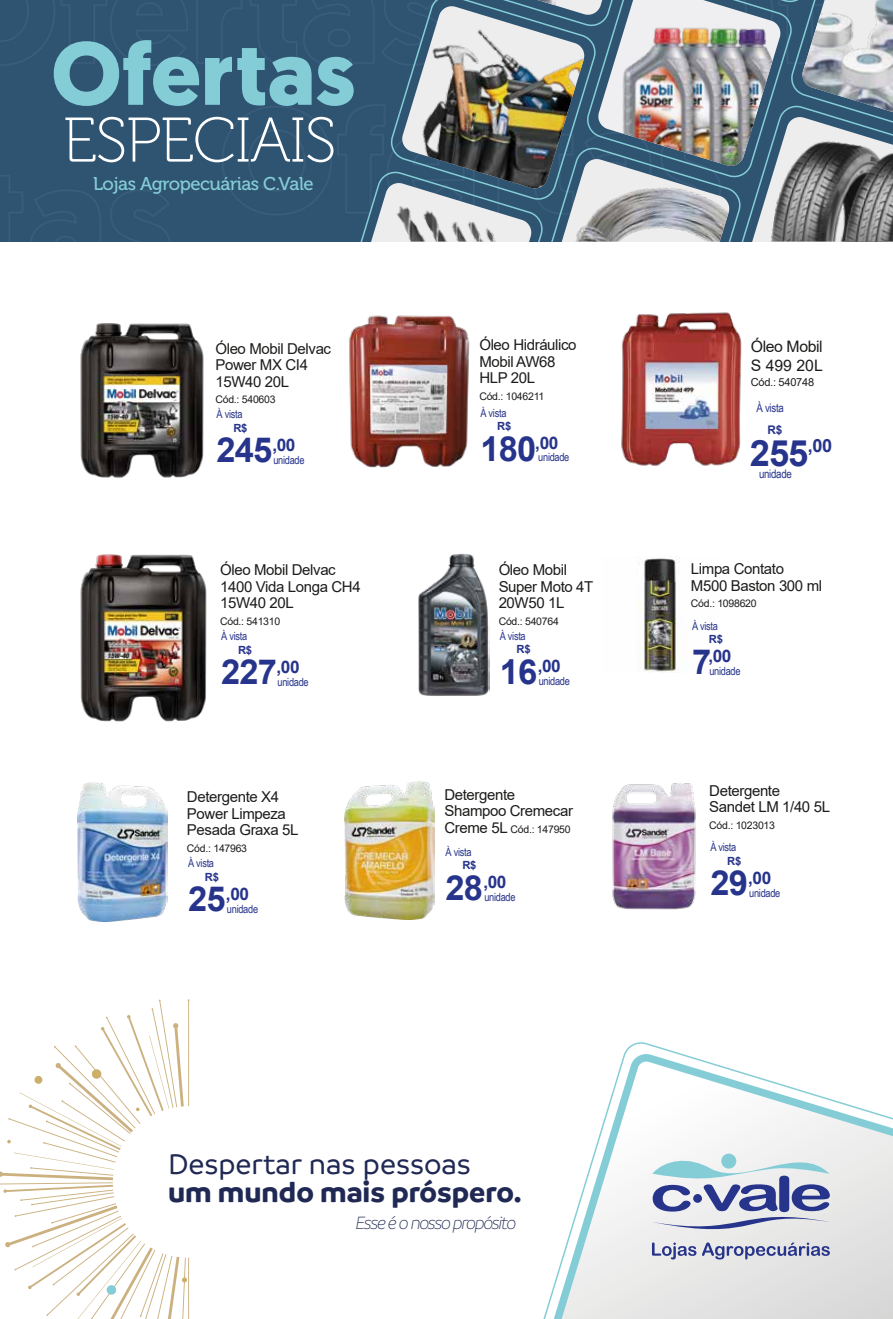
<style>
.page{position:relative;width:893px;height:1319px;background:#fff}
.page>*{position:absolute;margin:0;border:0;box-sizing:border-box;transform-origin:0 0}
.t1{font:700 89.1px "Geomanist";color:#85cdd6}
.t2{font:62.85px "Museo 100";letter-spacing:-.025em;color:#fff}
.t3{font:700 36.3px "Arial";color:#27348b}
.t4{font:700 34.5px "Arial";letter-spacing:-.025em;color:#27348b}
.t5{font:700 30.45px "Branding";color:#202954}
.t6{font:500 30.45px "Branding";color:#202954}
.t7{font:italic 300 19.05px "Branding";letter-spacing:-.08em;color:#202954}
.t8{font:18.45px "Museo 500";letter-spacing:-.025em;color:#85cdd6}
.t9{font:700 17.25px "Arial";letter-spacing:-.025em;color:#27348b}
.t10{font:15.75px/18.9px "Arial";letter-spacing:-.025em;color:#1c1c1b}
.t11{font:15px/16.5px "Arial";letter-spacing:-.025em;color:#1c1c1b}
.t12{font:11.85px "Arial Narrow";letter-spacing:-.025em;color:#27348b}
.t13{font:700 11.85px "Arial";color:#27348b}
.t14{font:11.25px "Arial Narrow";letter-spacing:-.025em;color:#27348b}
.t15{font:700 11.25px "Arial";color:#27348b}
.t16{font:11.1px "Arial";letter-spacing:-.025em;color:#1c1c1b}
.t17{font:10.5px "Arial";letter-spacing:-.025em;color:#1c1c1b}
.s1{font-size:34.5px}
.s2{font-size:15px}
</style>
<div class="page">
<div style="left:0;top:0;width:337px;height:241px;background:#2e5472"></div>
<img style="left:337px;top:0;width:556px;height:241px">
<img style="left:371px;top:190px;width:160px;height:51px">
<img style="left:637px;top:556px;width:43px;height:116px">
<svg style="left:543px;top:1042px;width:350px;height:276px"></svg>
<svg style="left:652px;top:1142px;width:178px;height:117px"></svg>
<svg style="left:0;top:999px;width:189px;height:319px"></svg>
<svg style="left:107px;top:1284px;width:9px;height:10px"></svg>
<div style="left:92px;top:1069px;width:9px;height:9px;background:#ccaf6b;border-radius:50%"></div>
<svg style="left:182px;top:1277px;width:5px;height:5px"></svg>
<div style="left:35px;top:1075px;width:7px;height:8px;background:#ccaf6b;border-radius:50%"></div>
<svg style="left:7px;top:1139px;width:4px;height:4px"></svg>
<img style="left:621px;top:312px;width:121px;height:154px">
<img style="left:80px;top:323px;width:124px;height:155px">
<img style="left:418px;top:553px;width:72px;height:143px">
<img style="left:78px;top:782px;width:89px;height:138px">
<img style="left:345px;top:781px;width:89px;height:138px">
<img style="left:612px;top:783px;width:84px;height:127px">
<img style="left:80px;top:554px;width:127px;height:168px">
<img style="left:349px;top:315px;width:121px;height:153px">
<h1 class="t1" style="left:51px;top:14px;width:305px">Ofertas</h1>
<h2 class="t2" style="left:63px;top:107px;width:275px">ESPECIAIS</h2>
<p class="t8" style="left:93px;top:174px;width:222px">Lojas Agropecuárias C.Vale</p>
<p class="t11" style="left:215px;top:340px;width:117px">Óleo Mobil Delvac<br>Power MX CI4<br>15W40 20L</p>
<p class="t17" style="left:215px;top:392px;width:62px">Cód.: 540603</p>
<p class="t11" style="left:479px;top:336px;width:99px">Óleo Hidráulico<br>Mobil AW68<br>HLP 20L</p>
<p class="t17" style="left:479px;top:388px;width:66px">Cód.: 1046211</p>
<p class="t14" style="left:217px;top:406px;width:27px">À vista</p>
<p class="t14" style="left:480px;top:404px;width:27px">À vista</p>
<p class="t15" style="left:233px;top:420px;width:16px">R$</p>
<p class="t15" style="left:497px;top:418px;width:16px">R$</p>
<h3 class="t4" style="left:217px;top:426px;width:81px">245<sup>,00</sup></h3>
<p class="t14" style="left:273px;top:451px;width:33px">unidade</p>
<h3 class="t4" style="left:480px;top:424px;width:79px">180<sup>,00</sup></h3>
<p class="t14" style="left:538px;top:448px;width:33px">unidade</p>
<p class="t11" style="left:220px;top:561px;width:142px">Óleo Mobil Delvac<br>1400 Vida Longa CH4<br>15W40 20L</p>
<p class="t17" style="left:220px;top:613px;width:62px">Cód.: 541310</p>
<p class="t11" style="left:499px;top:561px;width:96px">Óleo Mobil<br>Super Moto 4T<br>20W50 1L</p>
<p class="t17" style="left:499px;top:613px;width:62px">Cód.: 540764</p>
<p class="t14" style="left:221px;top:628px;width:27px">À vista</p>
<p class="t14" style="left:500px;top:627px;width:27px">À vista</p>
<p class="t15" style="left:238px;top:642px;width:16px">R$</p>
<p class="t15" style="left:517px;top:641px;width:16px">R$</p>
<h3 class="t4" style="left:221px;top:647px;width:80px">227<sup>,00</sup></h3>
<p class="t14" style="left:278px;top:673px;width:33px">unidade</p>
<p class="t9" style="left:500px;top:653px;width:63px"><span class="s1">16</span>,00</p>
<p class="t14" style="left:539px;top:672px;width:33px">unidade</p>
<p class="t11" style="left:187px;top:788px;width:113px">Detergente X4<br>Power Limpeza<br>Pesada Graxa 5L</p>
<p class="t17" style="left:187px;top:840px;width:62px">Cód.: 147963</p>
<p class="t14" style="left:188px;top:855px;width:27px">À vista</p>
<p class="t11" style="left:444px;top:786px;width:130px">Detergente<br>Shampoo Cremecar</p>
<p class="t17" style="left:444px;top:821px;width:128px"><span class="s2">Creme 5L</span> Cód.: 147950</p>
<p class="t14" style="left:445px;top:843px;width:27px">À vista</p>
<p class="t15" style="left:462px;top:857px;width:16px">R$</p>
<p class="t15" style="left:205px;top:868px;width:16px">R$</p>
<p class="t9" style="left:188px;top:881px;width:63px"><span class="s1">25</span>,00</p>
<p class="t14" style="left:227px;top:900px;width:33px">unidade</p>
<p class="t9" style="left:446px;top:869px;width:63px"><span class="s1">28</span>,00</p>
<p class="t14" style="left:484px;top:888px;width:33px">unidade</p>
<h3 class="t6" style="left:168px;top:1147px;width:304px">Despertar nas pessoas</h3>
<h3 class="t5" style="left:168px;top:1174px;width:355px">um mundo mais próspero.</h3>
<p class="t7" style="left:356px;top:1212px;width:162px">Esse é o nosso propósito</p>
<p class="t10" style="left:751px;top:337px;width:73px">Óleo Mobil<br>S 499 20L</p>
<p class="t16" style="left:751px;top:374px;width:65px">Cód.: 540748</p>
<p class="t12" style="left:756px;top:398px;width:29px">À vista</p>
<p class="t13" style="left:767px;top:421px;width:16px">R$</p>
<h3 class="t3" style="left:750px;top:427px;width:84px">255<sup>,00</sup></h3>
<p class="t12" style="left:759px;top:465px;width:34px">unidade</p>
<p class="t11" style="left:691px;top:560px;width:133px">Limpa Contato<br>M500 Baston 300 ml</p>
<p class="t17" style="left:691px;top:596px;width:67px">Cód.: 1098620</p>
<p class="t14" style="left:692px;top:617px;width:27px">À vista</p>
<p class="t14" style="left:709px;top:662px;width:33px">unidade</p>
<p class="t15" style="left:709px;top:631px;width:16px">R$</p>
<p class="t9" style="left:692px;top:644px;width:41px"><span class="s1">7</span>,00</p>
<p class="t11" style="left:709px;top:782px;width:122px">Detergente<br>Sandet LM 1/40 5L</p>
<p class="t17" style="left:709px;top:817px;width:67px">Cód.: 1023013</p>
<p class="t14" style="left:710px;top:839px;width:27px">À vista</p>
<p class="t15" style="left:727px;top:852px;width:16px">R$</p>
<p class="t9" style="left:710px;top:865px;width:63px"><span class="s1">29</span>,00</p>
<p class="t14" style="left:749px;top:884px;width:33px">unidade</p>
</div>
